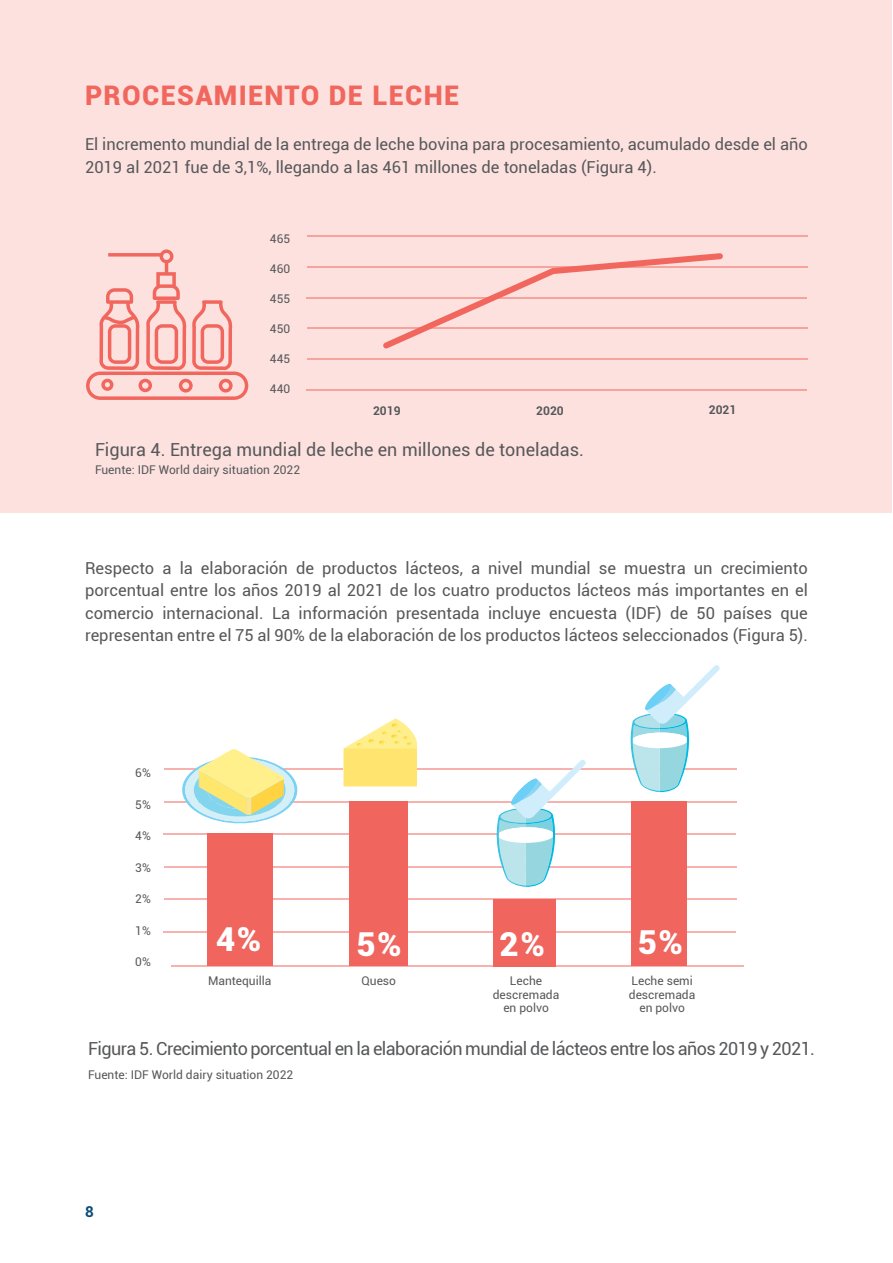
<style>
.page{position:relative;width:893px;height:1263px;background:#fff}
.page>*{position:absolute;margin:0;border:0;box-sizing:border-box;transform-origin:0 0}
.t1{font:900 33px "Roboto";color:#fff}
.t2{font:900 27px "Roboto";letter-spacing:.05em;color:#f1665d}
.t3{font:18px "Roboto";letter-spacing:-.03em;color:#57585a}
.t4{font:18px "Roboto";color:#57585a}
.t5{font:16.5px/22.5px "Roboto";color:#57585a;text-align:justify}
.t6{font:700 15px "Roboto";color:#0c4c7b}
.t7{font:12px/13.5px "Roboto";color:#57585a;text-align:center}
.t8{font:700 12px "Roboto";color:#57585a}
</style>
<div class="page">
<hr style="left:164px;top:768px;width:572px;height:2px;background:#f1665d">
<hr style="left:164px;top:801px;width:572px;height:1px;background:#f1665d">
<hr style="left:163px;top:833px;width:572px;height:2px;background:#f1665d">
<hr style="left:164px;top:866px;width:572px;height:1px;background:#f1665d">
<hr style="left:164px;top:898px;width:572px;height:2px;background:#f1665d">
<hr style="left:163px;top:931px;width:572px;height:2px;background:#f1665d">
<div style="left:0;top:0;width:891px;height:513px;background:#fce1df"></div>
<hr style="left:308px;top:235px;width:500px;height:2px;background:#f1665d">
<hr style="left:308px;top:266px;width:500px;height:1px;background:#f1665d">
<hr style="left:307px;top:297px;width:500px;height:1px;background:#f1665d">
<hr style="left:308px;top:328px;width:500px;height:1px;background:#f1665d">
<hr style="left:308px;top:358px;width:500px;height:2px;background:#f1665d">
<hr style="left:307px;top:389px;width:500px;height:2px;background:#f1665d">
<svg style="left:378px;top:253px;width:348px;height:96px"></svg>
<div style="left:350px;top:801px;width:58px;height:165px;background:#f0655e"></div>
<div style="left:631px;top:801px;width:56px;height:165px;background:#f0655e"></div>
<div style="left:207px;top:833px;width:66px;height:133px;background:#f0655e"></div>
<div style="left:494px;top:899px;width:62px;height:67px;background:#f0655e"></div>
<svg style="left:86px;top:249px;width:162px;height:151px"></svg>
<hr style="left:171px;top:965px;width:572px;height:1px;background:#f1665d">
<svg style="left:176px;top:749px;width:127px;height:75px"></svg>
<svg style="left:494px;top:760px;width:92px;height:127px"></svg>
<svg style="left:628px;top:665px;width:92px;height:127px"></svg>
<img style="left:343px;top:718px;width:74px;height:68px">
<h2 class="t2" style="left:85px;top:77px;width:376px">PROCESAMIENTO DE LECHE</h2>
<p class="t5" style="left:85px;top:133px;width:724px">El incremento mundial de la entrega de leche bovina para procesamiento, acumulado desde el año<br>2019 al 2021 fue de 3,1%, llegando a las 461 millones de toneladas (Figura 4).</p>
<p class="t7" style="left:270px;top:231px;width:22px">465</p>
<p class="t7" style="left:270px;top:261px;width:22px">460</p>
<p class="t7" style="left:270px;top:291px;width:22px">455</p>
<p class="t7" style="left:270px;top:321px;width:22px">450</p>
<p class="t7" style="left:270px;top:351px;width:22px">445</p>
<p class="t7" style="left:270px;top:381px;width:22px">440</p>
<p class="t8" style="left:373px;top:402px;width:29px">2019</p>
<p class="t8" style="left:536px;top:402px;width:29px">2020</p>
<p class="t8" style="left:709px;top:402px;width:29px">2021</p>
<p class="t4" style="left:95px;top:437px;width:490px">Figura 4. Entrega mundial de leche en millones de toneladas.</p>
<p class="t7" style="left:95px;top:463px;width:207px">Fuente: IDF World dairy situation 2022</p>
<p class="t5" style="left:85px;top:556px;width:724px">Respecto a la elaboración de productos lácteos, a nivel mundial se muestra un crecimiento porcentual entre los años 2019 al 2021 de los cuatro productos lácteos más importantes en el comercio internacional. La información presentada incluye encuesta (IDF) de 50 países que representan entre el 75 al 90% de la elaboración de los productos lácteos seleccionados (Figura 5).</p>
<p class="t7" style="left:135px;top:766px;width:17px">6%</p>
<p class="t7" style="left:135px;top:797px;width:17px">5%</p>
<p class="t7" style="left:135px;top:829px;width:17px">4%</p>
<p class="t7" style="left:135px;top:860px;width:17px">3%</p>
<p class="t7" style="left:135px;top:892px;width:17px">2%</p>
<p class="t7" style="left:135px;top:923px;width:17px">1%</p>
<p class="t7" style="left:135px;top:955px;width:17px">0%</p>
<h1 class="t1" style="left:216px;top:916px;width:47px">4%</h1>
<h1 class="t1" style="left:356px;top:920px;width:47px">5%</h1>
<h1 class="t1" style="left:500px;top:920px;width:47px">2%</h1>
<h1 class="t1" style="left:638px;top:919px;width:47px">5%</h1>
<p class="t7" style="left:208px;top:974px;width:65px">Mantequilla</p>
<p class="t7" style="left:361px;top:974px;width:36px">Queso</p>
<p class="t7" style="left:493px;top:974px;width:68px">Leche descremada en polvo</p>
<p class="t7" style="left:629px;top:974px;width:68px">Leche semi descremada en polvo</p>
<p class="t3" style="left:88px;top:1036px;width:728px">Figura 5. Crecimiento porcentual en la elaboración mundial de lácteos entre los años 2019 y 2021.</p>
<p class="t7" style="left:88px;top:1067px;width:207px">Fuente: IDF World dairy situation 2022</p>
<p class="t6" style="left:85px;top:1201px;width:10px">8</p>
</div>
